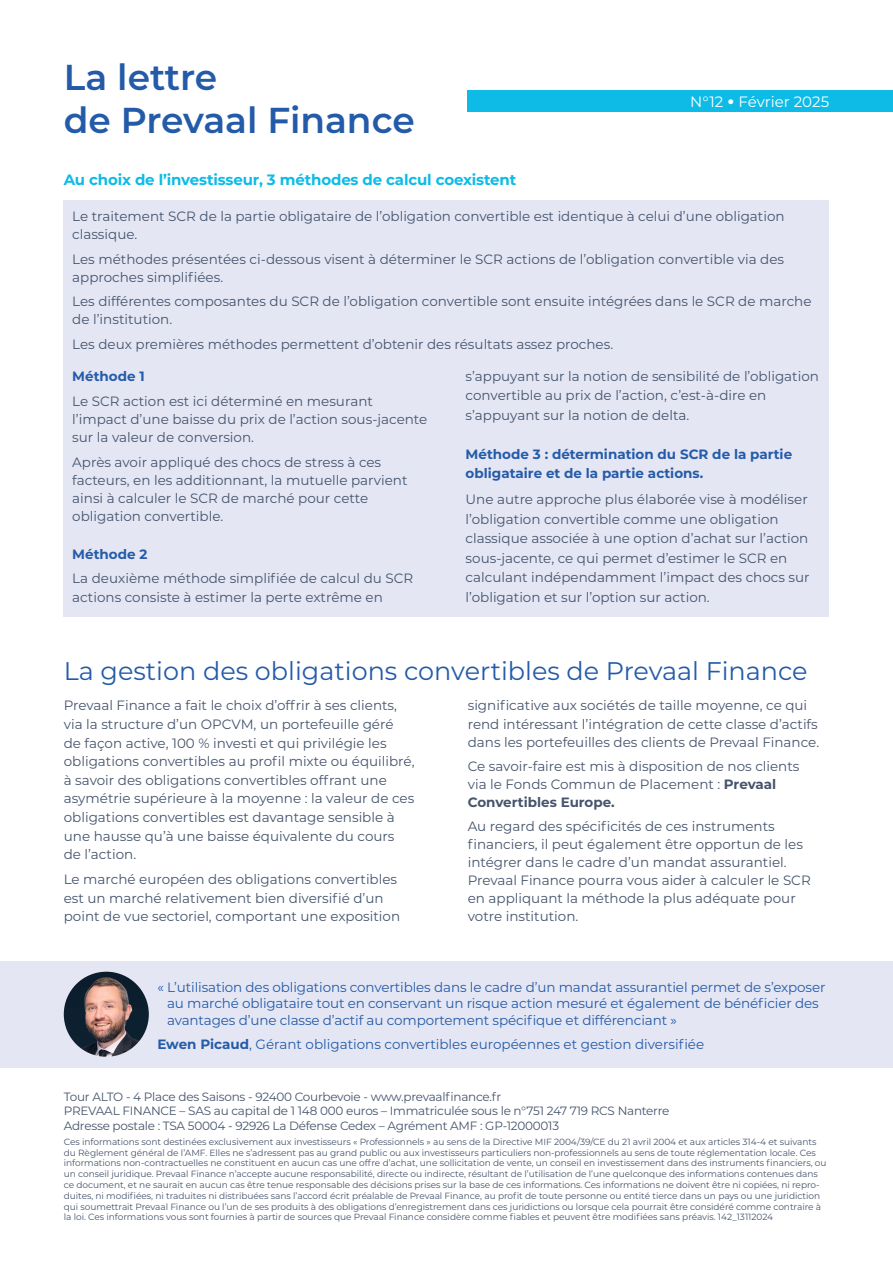
<style>
.page{position:relative;width:893px;height:1263px;background:#fff}
.page>*{position:absolute;margin:0;border:0;box-sizing:border-box;transform-origin:0 0}
.t1{font:600 36px/43.2px "Montserrat";color:#245ba9}
.t2{font:25.5px "Montserrat";color:#245ba9}
.t3{font:700 15px "Montserrat";letter-spacing:-.01em;color:#0dbbe6}
.t4{font:15px "Montserrat";color:#fff}
.t5{font:13.5px/18px "Montserrat";color:#45546d}
.t6{font:13.5px/16.2px "Montserrat";letter-spacing:-.01em;color:#245ba9}
.t7{font:700 13.5px/19.5px "Montserrat";color:#245ba9}
.t8{font:12px/14.4px "Montserrat";letter-spacing:-.02em;color:#45546d}
.t9{font:9px/10.8px "Montserrat";letter-spacing:-.005em;color:#45546d}
.s1{font-family:"Arial";font-weight:900}
.s2{font-weight:700}
</style>
<div class="page">
<div style="left:468px;top:91px;width:425px;height:21px;background:#0dbbe6"></div>
<div style="left:0;top:961px;width:893px;height:106px;background:#e4e6f3"></div>
<img style="left:64px;top:972px;width:85px;height:85px;border-radius:43px">
<div style="left:64px;top:200px;width:765px;height:417px;background:#e4e6f3"></div>
<p class="t1" style="left:64px;top:54px;width:353px">La lettre<br>de Prevaal Finance</p>
<p class="t4" style="left:690px;top:91px;width:140px">N°12 <span class="s1">•</span> Février 2025</p>
<p class="t3" style="left:64px;top:168px;width:454px">Au choix de l’investisseur, 3 méthodes de calcul coexistent</p>
<p class="t5" style="left:72px;top:207px;width:714px">Le traitement SCR de la partie obligataire de l’obligation convertible est identique à celui d’une obligation classique.</p>
<p class="t5" style="left:72px;top:250px;width:713px">Les méthodes présentées ci-dessous visent à déterminer le SCR actions de l’obligation convertible via des approches simplifiées.</p>
<p class="t5" style="left:72px;top:292px;width:741px">Les différentes composantes du SCR de l’obligation convertible sont ensuite intégrées dans le SCR de marche de l’institution.</p>
<p class="t5" style="left:72px;top:334px;width:542px">Les deux premières méthodes permettent d’obtenir des résultats assez proches.</p>
<p class="t7" style="left:72px;top:366px;width:74px">Méthode 1</p>
<p class="t5" style="left:72px;top:391px;width:357px">Le SCR action est ici déterminé en mesurant l’impact d’une baisse du prix de l’action sous-jacente sur la valeur de conversion.</p>
<p class="t5" style="left:72px;top:452px;width:337px">Après avoir appliqué des chocs de stress à ces facteurs, en les additionnant, la mutuelle parvient ainsi à calculer le SCR de marché pour cette obligation convertible.</p>
<p class="t7" style="left:72px;top:544px;width:77px">Méthode 2</p>
<p class="t5" style="left:72px;top:569px;width:342px">La deuxième méthode simplifiée de calcul du SCR actions consiste à estimer la perte extrême en</p>
<p class="t5" style="left:466px;top:366px;width:355px;line-height:19.5px">s’appuyant sur la notion de sensibilité de l’obligation convertible au prix de l’action, c’est-à-dire en s’appuyant sur la notion de delta.</p>
<p class="t7" style="left:466px;top:443px;width:328px">Méthode 3 : détermination du SCR de la partie obligataire et de la partie actions.</p>
<p class="t5" style="left:466px;top:489px;width:345px;line-height:19.5px">Une autre approche plus élaborée vise à modéliser l’obligation convertible comme une obligation classique associée à une option d’achat sur l’action sous-jacente, ce qui permet d’estimer le SCR en calculant indépendamment l’impact des chocs sur l’obligation et sur l’option sur action.</p>
<p class="t2" style="left:64px;top:653px;width:745px">La gestion des obligations convertibles de Prevaal Finance</p>
<p class="t5" style="left:64px;top:696px;width:352px;line-height:18.6px">Prevaal Finance a fait le choix d’offrir à ses clients, via la structure d’un OPCVM, un portefeuille géré<br>de façon active, 100 % investi et qui privilégie les obligations convertibles au profil mixte ou équilibré, à savoir des obligations convertibles offrant une asymétrie supérieure à la moyenne : la valeur de ces obligations convertibles est davantage sensible à une hausse qu’à une baisse équivalente du cours de l’action.</p>
<p class="t5" style="left:64px;top:870px;width:338px;line-height:18.6px">Le marché européen des obligations convertibles est un marché relativement bien diversifié d’un point de vue sectoriel, comportant une exposition</p>
<p class="t5" style="left:468px;top:696px;width:353px">significative aux sociétés de taille moyenne, ce qui rend intéressant l’intégration de cette classe d’actifs dans les portefeuilles des clients de Prevaal Finance.</p>
<p class="t5" style="left:468px;top:757px;width:333px">Ce savoir-faire est mis à disposition de nos clients via le Fonds Commun de Placement : <span class="s2">Prevaal<br>Convertibles Europe.</span></p>
<p class="t5" style="left:468px;top:817px;width:344px">Au regard des spécificités de ces instruments financiers, il peut également être opportun de les intégrer dans le cadre d’un mandat assurantiel.<br>Prevaal Finance pourra vous aider à calculer le SCR en appliquant la méthode la plus adéquate pour votre institution.</p>
<p class="t6" style="left:167px;top:979px;width:660px;text-indent:-10px">« L’utilisation des obligations convertibles dans le cadre d’un mandat assurantiel permet de s’exposer au marché obligataire tout en conservant un risque action mesuré et également de bénéficier des avantages d’une classe d’actif au comportement spécifique et différenciant »</p>
<p class="t6" style="left:157px;top:1036px;width:548px"><span class="s2">Ewen Picaud</span>, Gérant obligations convertibles européennes et gestion diversifiée</p>
<p class="t8" style="left:64px;top:1089px;width:439px">Tour ALTO - 4 Place des Saisons - 92400 Courbevoie - www.prevaalfinance.fr</p>
<p class="t8" style="left:64px;top:1103px;width:607px">PREVAAL FINANCE – SAS au capital de 1 148 000 euros – Immatriculée sous le n°751 247 719 RCS Nanterre<br>Adresse postale : TSA 50004 - 92926 La Défense Cedex – Agrément AMF : GP-12000013</p>
<p class="t9" style="left:64px;top:1136px;width:764px">Ces informations sont destinées exclusivement aux investisseurs « Professionnels » au sens de la Directive MIF 2004/39/CE du 21 avril 2004 et aux articles 314-4 et suivants du Règlement général de l’AMF. Elles ne s’adressent pas au grand public ou aux investisseurs particuliers non-professionnels au sens de toute réglementation locale. Ces informations non-contractuelles ne constituent en aucun cas une offre d’achat, une sollicitation de vente, un conseil en investissement dans des instruments financiers, ou un conseil juridique. Prevaal Finance n’accepte aucune responsabilité, directe ou indirecte, résultant de l’utilisation de l’une quelconque des informations contenues dans ce document, et ne saurait en aucun cas être tenue responsable des décisions prises sur la base de ces informations. Ces informations ne doivent être ni copiées, ni repro&shy;duites, ni modifiées, ni traduites ni distribuées sans l’accord écrit préalable de Prevaal Finance, au profit de toute personne ou entité tierce dans un pays ou une juridiction qui soumettrait Prevaal Finance ou l’un de ses produits à des obligations d’enregistrement dans ces juridictions ou lorsque cela pourrait être considéré comme contraire à la loi. Ces informations vous sont fournies à partir de sources que Prevaal Finance considère comme fiables et peuvent être modifiées sans préavis. 142_13112024</p>
</div>
